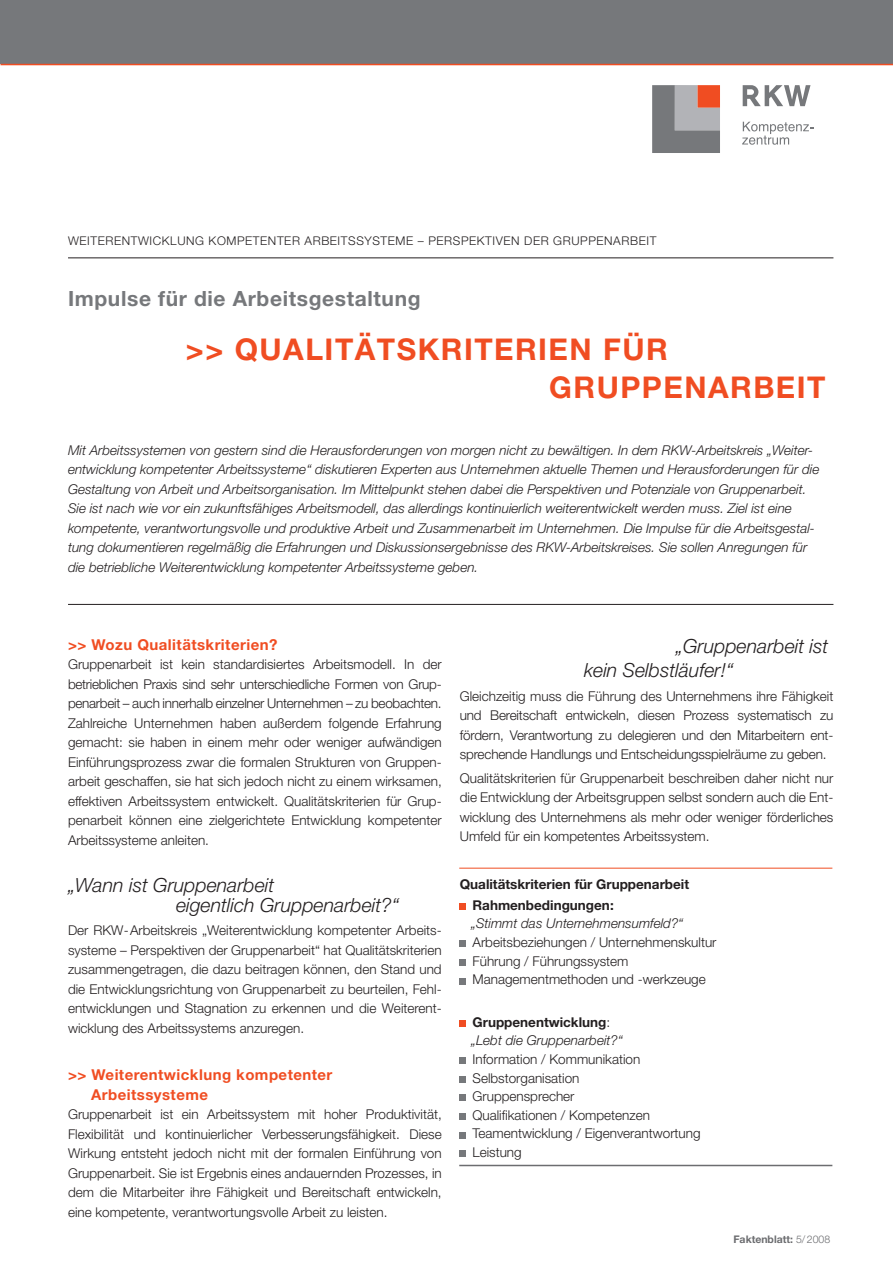
<style>
.page{position:relative;width:893px;height:1263px;background:#fff}
.page>*{position:absolute;margin:0;border:0;box-sizing:border-box;transform-origin:0 0}
.t1{font:700 30px/37.5px "Helvetica Neue LT";letter-spacing:.05em;color:#f04d22}
.t2{font:700 21px "Helvetica Neue LT";letter-spacing:.03em;color:#76787b}
.t3{font:italic 300 19.5px/19.5px "Helvetica Neue LT";color:#231f20}
.t4{font:700 15px/19.5px "Helvetica Neue LT";letter-spacing:.03em;color:#f04d22}
.t5{font:300 13.5px/19.5px "Helvetica Neue LT";color:#231f20;text-align:justify}
.t6{font:italic 300 13.5px/19.5px "Helvetica Neue LT";color:#231f20}
.t7{font:700 13.5px/20.9px "Helvetica Neue LT";color:#231f20}
.t8{font:300 12px "Helvetica Neue LT";letter-spacing:.05em;color:#231f20}
.t9{font:700 10.5px "Helvetica Neue LT";color:#6c6d70}
.s1{font-weight:700;font-style:normal}
.s2{font-style:normal}
.s3{font-weight:300}
</style>
<div class="page">
<hr style="left:68px;top:257px;width:765px;height:1px;background:#231f20">
<hr style="left:68px;top:604px;width:765px;height:1px;background:#231f20">
<div style="left:0;top:0;width:893px;height:64px;background:#76787b"></div>
<hr style="left:0;top:64px;width:893px;height:1px;background:#f04d22">
<div style="left:460px;top:903px;width:6px;height:7px;background:#f04d22"></div>
<svg style="left:460px;top:941px;width:6px;height:6px"></svg>
<div style="left:460px;top:959px;width:6px;height:7px;background:#76787b"></div>
<svg style="left:460px;top:978px;width:6px;height:6px"></svg>
<div style="left:460px;top:1020px;width:6px;height:7px;background:#f04d22"></div>
<div style="left:460px;top:1057px;width:6px;height:7px;background:#76787b"></div>
<svg style="left:460px;top:1076px;width:6px;height:6px"></svg>
<svg style="left:460px;top:1095px;width:6px;height:6px"></svg>
<div style="left:460px;top:1113px;width:6px;height:7px;background:#76787b"></div>
<svg style="left:460px;top:1132px;width:6px;height:6px"></svg>
<svg style="left:460px;top:1151px;width:6px;height:6px"></svg>
<svg style="left:652px;top:85px;width:68px;height:68px;background:#988886"></svg>
<svg style="left:743px;top:85px;width:67px;height:21px"></svg>
<svg style="left:742px;top:122px;width:71px;height:23px"></svg>
<hr style="left:459px;top:868px;width:373px;height:1px;background:#f04d22">
<hr style="left:459px;top:1165px;width:373px;height:1px;background:#6c6d70">
<p class="t8" style="left:68px;top:233px;width:590px">WEITERENTWICKLUNG KOMPETENTER ARBEITSSYSTEME – PERSPEKTIVEN DER GRUPPENARBEIT</p>
<h2 class="t2" style="left:68px;top:286px;width:354px">Impulse für die Arbeitsgestaltung</h2>
<h1 class="t1" style="left:549px;top:330px;width:278px;text-indent:-363px">&gt;&gt; QUALITÄTSKRITERIEN FÜR<br>GRUPPENARBEIT</h1>
<p class="t6" style="left:68px;top:440px;width:753px">Mit Arbeitssystemen von gestern sind die Herausforderungen von morgen nicht zu bewältigen. In dem RKW-Arbeitskreis „Weiter&shy;entwicklung kompetenter Arbeitssysteme“ diskutieren Experten aus Unternehmen aktuelle Themen und Herausforderungen für die Gestaltung von Arbeit und Arbeitsorganisation. Im Mittelpunkt stehen dabei die Perspektiven und Potenziale von Gruppenarbeit.<br>Sie ist nach wie vor ein zukunftsfähiges Arbeitsmodell, das allerdings kontinuierlich weiterentwickelt werden muss. Ziel ist eine kompetente, verantwortungsvolle und produktive Arbeit und Zusammenarbeit im Unternehmen. Die Impulse für die Arbeitsgestal&shy;tung dokumentieren regelmäßig die Erfahrungen und Diskussionsergebnisse des RKW-Arbeitskreises. Sie sollen Anregungen für die betriebliche Weiterentwicklung kompetenter Arbeitssysteme geben.</p>
<p class="t4" style="left:68px;top:634px;width:211px">&gt;&gt; Wozu Qualitätskriterien?</p>
<p class="t5" style="left:68px;top:654px;width:375px">Gruppenarbeit ist kein standardisiertes Arbeitsmodell. In der betrieblichen Praxis sind sehr unterschiedliche Formen von Grup&shy;penarbeit – auch innerhalb einzelner Unternehmen – zu beobachten.<br>Zahlreiche Unternehmen haben außerdem folgende Erfahrung gemacht: sie haben in einem mehr oder weniger aufwändigen Einführungsprozess zwar die formalen Strukturen von Gruppen&shy;arbeit geschaffen, sie hat sich jedoch nicht zu einem wirksamen, effektiven Arbeitssystem entwickelt. Qualitätskriterien für Grup&shy;penarbeit können eine zielgerichtete Entwicklung kompetenter Arbeitssysteme anleiten.</p>
<h3 class="t3" style="left:176px;top:875px;width:224px;text-indent:-108px">„Wann ist Gruppenarbeit<br>eigentlich Gruppenarbeit?“</h3>
<p class="t5" style="left:68px;top:920px;width:375px">Der RKW-Arbeitskreis „Weiterentwicklung kompetenter Arbeits&shy;systeme – Perspektiven der Gruppenarbeit“ hat Qualitätskriterien zusammengetragen, die dazu beitragen können, den Stand und die Entwicklungsrichtung von Gruppenarbeit zu beurteilen, Fehl&shy;entwicklungen und Stagnation zu erkennen und die Weiterent&shy;wicklung des Arbeitssystems anzuregen.</p>
<p class="t4" style="left:91px;top:1065px;width:243px;text-indent:-23px">&gt;&gt; Weiterentwicklung kompetenter<br>Arbeitssysteme</p>
<p class="t5" style="left:68px;top:1104px;width:375px">Gruppenarbeit ist ein Arbeitssystem mit hoher Produktivität, Flexibilität und kontinuierlicher Verbesserungsfähigkeit. Diese Wirkung entsteht jedoch nicht mit der formalen Einführung von Gruppenarbeit. Sie ist Ergebnis eines andauernden Prozesses, in dem die Mitarbeiter ihre Fähigkeit und Bereitschaft entwickeln, eine kompetente, verantwortungsvolle Arbeit zu leisten.</p>
<h3 class="t3" style="left:584px;top:634px;width:246px;line-height:23.7px;text-indent:92px">„Gruppenarbeit ist kein Selbstläufer!“</h3>
<p class="t5" style="left:460px;top:686px;width:375px">Gleichzeitig muss die Führung des Unternehmens ihre Fähigkeit und Bereitschaft entwickeln, diesen Prozess systematisch zu fördern, Verantwortung zu delegieren und den Mitarbeitern ent&shy;sprechende Handlungs und Entscheidungsspielräume zu geben.</p>
<p class="t5" style="left:460px;top:768px;width:375px">Qualitätskriterien für Gruppenarbeit beschreiben daher nicht nur die Entwicklung der Arbeitsgruppen selbst sondern auch die Ent&shy;wicklung des Unternehmens als mehr oder weniger förderliches Umfeld für ein kompetentes Arbeitssystem.</p>
<p class="t7" style="left:472px;top:873px;width:218px;text-indent:-13px">Qualitätskriterien für Gruppenarbeit<br>Rahmenbedingungen:</p>
<p class="t6" style="left:471px;top:914px;width:214px">„Stimmt das Unternehmensumfeld?“</p>
<p class="t5" style="left:472px;top:933px;width:246px;line-height:18.6px;text-align:left">Arbeitsbeziehungen / Unternehmenskultur<br>Führung / Führungssystem<br>Managementmethoden und -werkzeuge</p>
<p class="t6" style="left:471px;top:1012px;width:153px;line-height:18.6px"><span class="s1">Gruppenentwicklung</span><span class="s2">: </span>„Lebt die Gruppenarbeit?“</p>
<p class="t5" style="left:472px;top:1049px;width:230px;line-height:18.6px;text-align:left">Information / Kommunikation<br>Selbstorganisation<br>Gruppensprecher<br>Qualifikationen / Kompetenzen<br>Teamentwicklung / Eigenverantwortung<br>Leistung</p>
<p class="t9" style="left:733px;top:1233px;width:98px">Faktenblatt: <span class="s3">5/ 2008</span></p>
</div>
